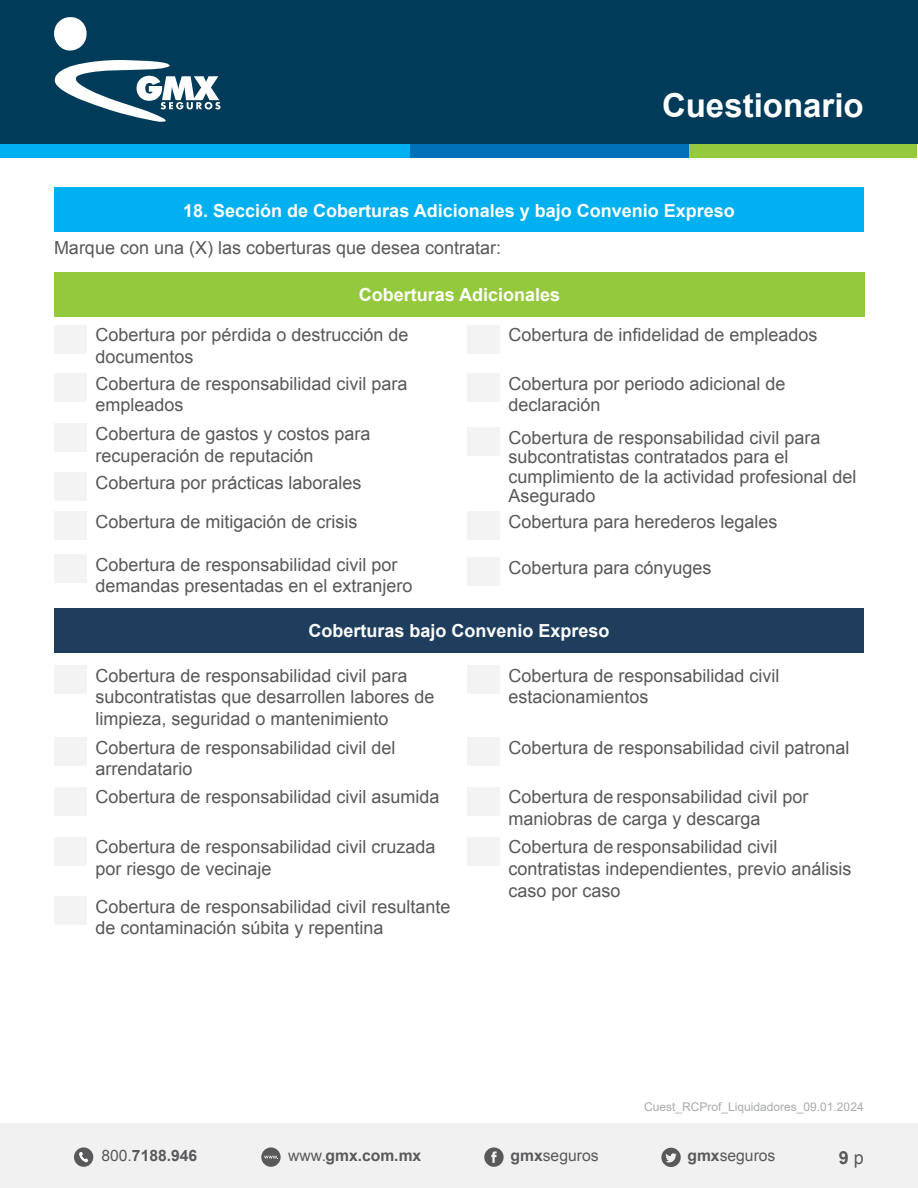
<style>
.page{position:relative;width:918px;height:1188px;background:#fff}
.page>*{position:absolute;margin:0;border:0;box-sizing:border-box;transform-origin:0 0}
.t1{font:700 33px "Arial";color:#fff}
.t2{font:18px/21.6px "Arial";color:#58585a}
.t3{font:700 18px "Arial";color:#fff}
.t4{font:700 18px "Arial";color:#58585a}
.t5{font:700 15.75px "Arial";color:#58595b}
.t6{font:15.75px "Arial";color:#58595b}
.t7{font:12px "Arial";color:#a8aaad}
.s1{font-style:inherit}
.s2{font-weight:400}
.s3{font-weight:700}
</style>
<div class="page">
<div style="left:0;top:0;width:918px;height:144px;background:#003c5a"></div>
<svg style="left:54px;top:17px;width:33px;height:34px"></svg>
<svg style="left:54px;top:60px;width:166px;height:62px"></svg>
<div style="left:689px;top:144px;width:228px;height:14px;background:#95c93d"></div>
<div style="left:410px;top:144px;width:279px;height:14px;background:#0070b9"></div>
<div style="left:0;top:144px;width:410px;height:14px;background:#00b0f0"></div>
<div style="left:0;top:1123px;width:918px;height:65px;background:#f1f1f2"></div>
<svg style="left:484px;top:1147px;width:20px;height:20px"></svg>
<svg style="left:661px;top:1148px;width:20px;height:19px"></svg>
<div style="left:261px;top:1147px;width:20px;height:20px;background:#58595b;border-radius:50%"></div>
<svg style="left:264px;top:1156px;width:14px;height:3px"></svg>
<div style="left:74px;top:1147px;width:19px;height:20px;background:#58595b;border-radius:50%"></div>
<svg style="left:79px;top:1152px;width:9px;height:10px"></svg>
<div style="left:54px;top:325px;width:32px;height:28px;background:#f2f3f2"></div>
<div style="left:54px;top:665px;width:32px;height:29px;background:#f2f3f2"></div>
<div style="left:54px;top:737px;width:32px;height:29px;background:#f2f3f2"></div>
<div style="left:54px;top:787px;width:32px;height:28px;background:#f2f3f2"></div>
<div style="left:54px;top:837px;width:32px;height:28px;background:#f2f3f2"></div>
<div style="left:54px;top:896px;width:32px;height:29px;background:#f2f3f2"></div>
<div style="left:467px;top:325px;width:32px;height:28px;background:#f2f3f2"></div>
<div style="left:467px;top:665px;width:32px;height:29px;background:#f2f3f2"></div>
<div style="left:467px;top:737px;width:32px;height:29px;background:#f2f3f2"></div>
<div style="left:467px;top:787px;width:32px;height:28px;background:#f2f3f2"></div>
<div style="left:467px;top:837px;width:32px;height:28px;background:#f2f3f2"></div>
<div style="left:54px;top:373px;width:32px;height:29px;background:#f2f3f2"></div>
<div style="left:467px;top:373px;width:32px;height:29px;background:#f2f3f2"></div>
<div style="left:467px;top:427px;width:32px;height:29px;background:#f2f3f2"></div>
<div style="left:54px;top:424px;width:32px;height:28px;background:#f2f3f2"></div>
<div style="left:54px;top:472px;width:32px;height:29px;background:#f2f3f2"></div>
<div style="left:54px;top:511px;width:32px;height:29px;background:#f2f3f2"></div>
<div style="left:467px;top:511px;width:32px;height:29px;background:#f2f3f2"></div>
<div style="left:467px;top:558px;width:32px;height:28px;background:#f2f3f2"></div>
<div style="left:54px;top:554px;width:32px;height:29px;background:#f2f3f2"></div>
<div style="left:54px;top:188px;width:810px;height:44px;background:#00b0f0"></div>
<div style="left:54px;top:272px;width:811px;height:45px;background:#95c93d"></div>
<div style="left:54px;top:608px;width:810px;height:45px;background:#1f3e5d"></div>
<h1 class="t1" style="left:662px;top:84px;width:203px">Cuestionario</h1>
<p class="t3" style="left:183px;top:199px;width:553px"><span class="s1">18.</span> Sección de Coberturas Adicionales y bajo Convenio Expreso</p>
<p class="t2" style="left:54px;top:237px;width:449px">Marque con una (X) las coberturas que desea contratar:</p>
<p class="t3" style="left:359px;top:282px;width:203px">Coberturas Adicionales</p>
<p class="t2" style="left:95px;top:325px;width:315px">Cobertura por pérdida o destrucción de documentos</p>
<p class="t2" style="left:508px;top:324px;width:311px">Cobertura de infidelidad de empleados</p>
<p class="t2" style="left:95px;top:373px;width:314px">Cobertura de responsabilidad civil para empleados</p>
<p class="t2" style="left:508px;top:373px;width:279px">Cobertura por periodo adicional de declaración</p>
<p class="t2" style="left:508px;top:428px;width:350px;line-height:19.5px">Cobertura de responsabilidad civil para subcontratistas contratados para el cumplimiento de la actividad profesional del Asegurado</p>
<p class="t2" style="left:95px;top:423px;width:277px">Cobertura de gastos y costos para recuperación de reputación</p>
<p class="t2" style="left:95px;top:463px;width:268px;line-height:39.5px">Cobertura por prácticas laborales<br>Cobertura de mitigación de crisis</p>
<p class="t2" style="left:508px;top:511px;width:271px">Cobertura para herederos legales</p>
<p class="t2" style="left:95px;top:554px;width:304px">Cobertura de responsabilidad civil por</p>
<p class="t2" style="left:508px;top:557px;width:205px">Cobertura para cónyuges</p>
<p class="t2" style="left:95px;top:575px;width:319px">demandas presentadas en el extranjero</p>
<p class="t3" style="left:308px;top:619px;width:303px">Coberturas bajo Convenio Expreso</p>
<p class="t2" style="left:95px;top:665px;width:341px">Cobertura de responsabilidad civil para subcontratistas que desarrollen labores de limpieza, seguridad o mantenimiento</p>
<p class="t2" style="left:95px;top:737px;width:302px">Cobertura de responsabilidad civil del arrendatario</p>
<p class="t2" style="left:95px;top:786px;width:346px">Cobertura de responsabilidad civil asumida</p>
<p class="t2" style="left:95px;top:836px;width:342px">Cobertura de responsabilidad civil cruzada por riesgo de vecinaje</p>
<p class="t2" style="left:95px;top:896px;width:357px">Cobertura de responsabilidad civil resultante de contaminación súbita y repentina</p>
<p class="t2" style="left:508px;top:665px;width:273px">Cobertura de responsabilidad civil estacionamientos</p>
<p class="t2" style="left:508px;top:737px;width:343px">Cobertura de responsabilidad civil patronal</p>
<p class="t2" style="left:508px;top:786px;width:302px">Cobertura de responsabilidad civil por maniobras de carga y descarga</p>
<p class="t2" style="left:508px;top:836px;width:345px">Cobertura de responsabilidad civil contratistas independientes, previo análisis caso por caso</p>
<p class="t7" style="left:644px;top:1099px;width:221px">Cuest_RCProf_Liquidadores_09.01.2024</p>
<p class="t5" style="left:101px;top:1145px;width:97px"><span class="s2">800.</span>7188.946</p>
<p class="t5" style="left:288px;top:1145px;width:135px"><span class="s2">www.</span>gmx.com.mx</p>
<p class="t6" style="left:511px;top:1145px;width:90px"><span class="s3">gmx</span>seguros</p>
<p class="t6" style="left:687px;top:1145px;width:90px"><span class="s3">gmx</span>seguros</p>
<p class="t4" style="left:839px;top:1145px;width:27px">9 <span class="s2">p</span></p>
</div>
